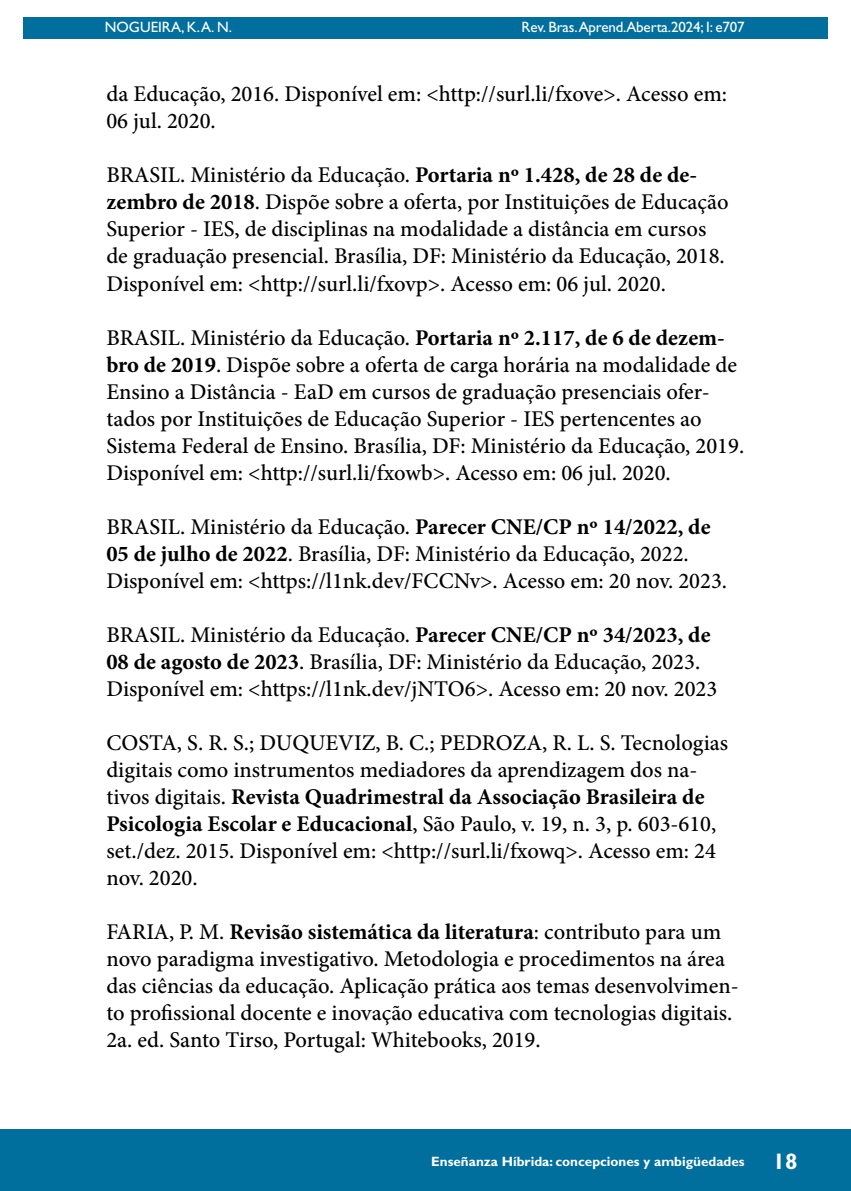
<style>
.page{position:relative;width:851px;height:1191px;background:#fff}
.page>*{position:absolute;margin:0;border:0;box-sizing:border-box;transform-origin:0 0}
.t1{font:500 22.5px/27px "Minion Pro";color:#000}
.t2{font:15px "Gill Sans Std";letter-spacing:-.01em;color:#fff}
.t3{font:700 13.5px "Gill Sans Std";color:#fff}
.s1{font-weight:700}
.s2{font-size:22.5px}
</style>
<div class="page">
<hr style="left:104px;top:0;width:1px;height:467px;background:#006f9e">
<div style="left:23px;top:17px;width:804px;height:21px;background:#006f9e"></div>
<div style="left:0;top:1129px;width:850px;height:62px;background:#006f9e"></div>
<p class="t2" style="left:105px;top:18px;width:129px">NOGUEIRA, K. A. N.</p>
<p class="t2" style="left:521px;top:18px;width:224px">Rev. Bras.Aprend.Aberta.2024; I: e707</p>
<p class="t1" style="left:106px;top:81px;width:622px">da Educação, 2016. Disponível em: &lt;http://surl.li/fxove&gt;. Acesso em:<br>06 jul. 2020.</p>
<p class="t1" style="left:106px;top:162px;width:623px">BRASIL. Ministério da Educação. <span class="s1">Portaria nº 1.428, de 28 de de&shy;zembro de 2018</span>. Dispõe sobre a oferta, por Instituições de Educação Superior - IES, de disciplinas na modalidade a distância em cursos de graduação presencial. Brasília, DF: Ministério da Educação, 2018.<br>Disponível em: &lt;http://surl.li/fxovp&gt;. Acesso em: 06 jul. 2020.</p>
<p class="t1" style="left:106px;top:324px;width:639px">BRASIL. Ministério da Educação. <span class="s1">Portaria nº 2.117, de 6 de dezem&shy;bro de 2019</span>. Dispõe sobre a oferta de carga horária na modalidade de Ensino a Distância - EaD em cursos de graduação presenciais ofer&shy;tados por Instituições de Educação Superior - IES pertencentes ao Sistema Federal de Ensino. Brasília, DF: Ministério da Educação, 2019.<br>Disponível em: &lt;http://surl.li/fxowb&gt;. Acesso em: 06 jul. 2020.</p>
<p class="t1" style="left:106px;top:513px;width:622px">BRASIL. Ministério da Educação. <span class="s1">Parecer CNE/CP nº 14/2022, de<br>05 de julho de 2022</span>. Brasília, DF: Ministério da Educação, 2022.<br>Disponível em: &lt;https://l1nk.dev/FCCNv&gt;. Acesso em: 20 nov. 2023.</p>
<p class="t1" style="left:106px;top:621px;width:612px">BRASIL. Ministério da Educação. <span class="s1">Parecer CNE/CP nº 34/2023, de<br>08 de agosto de 2023</span>. Brasília, DF: Ministério da Educação, 2023.<br>Disponível em: &lt;https://l1nk.dev/jNTO6&gt;. Acesso em: 20 nov. 2023</p>
<p class="t1" style="left:106px;top:729px;width:623px">COSTA, S. R. S.; DUQUEVIZ, B. C.; PEDROZA, R. L. S. Tecnologias digitais como instrumentos mediadores da aprendizagem dos na&shy;tivos digitais. <span class="s1">Revista Quadrimestral da Associação Brasileira de Psicologia Escolar e Educacional</span>, São Paulo, v. 19, n. 3, p. 603-610, set./dez. 2015. Disponível em: &lt;http://surl.li/fxowq&gt;. Acesso em: 24 nov. 2020.</p>
<p class="t1" style="left:106px;top:918px;width:633px">FARIA, P. M. <span class="s1">Revisão sistemática da literatura</span>: contributo para um novo paradigma investigativo. Metodologia e procedimentos na área das ciências da educação. Aplicação prática aos temas desenvolvimen&shy;to profissional docente e inovação educativa com tecnologias digitais.<br>2a. ed. Santo Tirso, Portugal: Whitebooks, 2019.</p>
<p class="t3" style="left:431px;top:1153px;width:368px">Enseñanza Híbrida: concepciones y ambigüedades <span class="s2">18</span></p>
</div>
